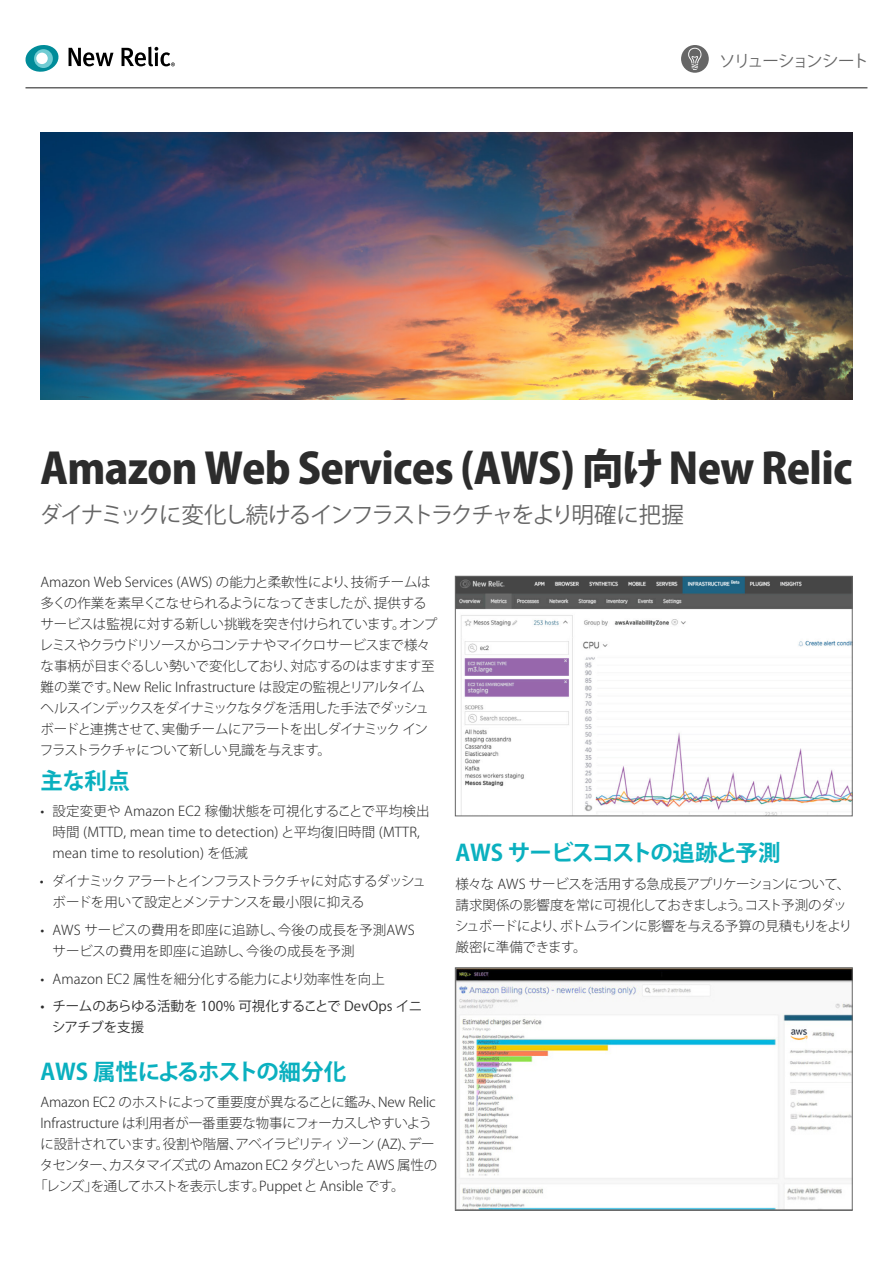
<style>
.page{position:relative;width:893px;height:1263px;background:#fff}
.page>*{position:absolute;margin:0;border:0;box-sizing:border-box;transform-origin:0 0}
.Header{font:800 42px "Koz Go Pro";letter-spacing:-.02em;color:#2c2c2c}
.Main_Subhead{font:22.5px "Koz Go Pro";letter-spacing:-.085em;color:#666}
.Subhead1{font:700 22.5px "Koz Go Pro";letter-spacing:-.025em;color:#0ab0bf}
.Subhead1-2{font:700 22.5px "Koz Go Pro";letter-spacing:-.065em;color:#0ab0bf}
.t1{font:16.5px "Koz Go Pro";letter-spacing:-.12em;color:#666}
.Body{font:300 13.5px/21px "Koz Go Pro";letter-spacing:-.04em;color:#2c2c2c}
.Body-2{font:300 13.5px/21px "Koz Go Pro";letter-spacing:.01em;color:#2c2c2c}
.Body-3{font:300 13.5px "Koz Go Pro";letter-spacing:-.01em;color:#2c2c2c}
.Body-4{font:300 13.5px/21px "Koz Go Pro";letter-spacing:-.035em;color:#2c2c2c}
.Body-5{font:300 13.5px/21px "Koz Go Pro";letter-spacing:-.07em;color:#2c2c2c}
.t2{font:13.5px/21px "Koz Go Pro";letter-spacing:-.01em;color:#2c2c2c}
.Body-6{font:300 13.5px "Koz Go Pro";letter-spacing:-.06em;color:#2c2c2c}
.Body-7{font:300 13.5px "Koz Go Pro";letter-spacing:-.05em;color:#2c2c2c}
</style>
<div class="page">
<svg style="left:681px;top:45px;width:28px;height:28px"></svg>
<hr style="left:26px;top:87px;width:841px;height:2px;background:#666">
<svg style="left:69px;top:48px;width:44px;height:18px"></svg>
<svg style="left:122px;top:47px;width:53px;height:19px"></svg>
<svg style="left:26px;top:45px;width:33px;height:27px"></svg>
<img style="left:40px;top:132px;width:812px;height:267px">
<img style="left:457px;top:578px;width:393px;height:236px">
<div style="left:455px;top:576px;width:397px;height:240px;border:1px solid #666"></div>
<img style="left:457px;top:970px;width:393px;height:239px">
<div style="left:455px;top:968px;width:397px;height:243px;border:1px solid #666"></div>
<p class="t1" style="left:719px;top:50px;width:151px">ソリューションシート</p>
<p class="Header" style="left:40px;top:441px;width:813px">Amazon Web Services (AWS) 向け New Relic</p>
<p class="Main_Subhead" style="left:39px;top:500px;width:646px">ダイナミックに変化し続けるインフラストラクチャをより明確に把握</p>
<p class="Body" style="left:40px;top:571px;width:399px">Amazon Web Services (AWS) の能力と柔軟性により、技術チームは多くの作業を素早くこなせられるようになってきましたが、提供するサービスは監視に対する新しい挑戦を突き付けられています。オンプレミスやクラウドリソースからコンテナやマイクロサービスまで様々な事柄が目まぐるしい勢いで変化しており、対応するのはますます至難の業です。New Relic Infrastructure は設定の監視とリアルタイムヘルスインデックスをダイナミックなタグを活用した手法でダッシュボードと連携させて、実働チームにアラートを出しダイナミック インフラストラクチャについて新しい見識を与えます。</p>
<p class="Subhead1" style="left:40px;top:766px;width:91px">主な利点</p>
<p class="Body-2" style="left:52px;top:801px;width:378px;text-indent:-12px">• 設定変更や Amazon EC2 稼働状態を可視化することで平均検出時間 (MTTD, mean time to detection) と平均復旧時間 (MTTR, mean time to resolution) を低減</p>
<p class="Body-5" style="left:52px;top:871px;width:375px;text-indent:-13px">• ダイナミック アラートとインフラストラクチャに対応するダッシュボードを用いて設定とメンテナンスを最小限に抑える</p>
<p class="Body-2" style="left:52px;top:919px;width:364px;text-indent:-12px">• AWS サービスの費用を即座に追跡し、今後の成長を予測AWSサービスの費用を即座に追跡し、今後の成長を予測</p>
<p class="Body-2" style="left:40px;top:968px;width:346px">• Amazon EC2 属性を細分化する能力により効率性を向上</p>
<p class="t2" style="left:52px;top:996px;width:372px;text-indent:-12px">• チームのあらゆる活動を 100% 可視化することで DevOps イニシアチブを支援</p>
<p class="Subhead1" style="left:40px;top:1057px;width:307px">AWS 属性によるホストの細分化</p>
<p class="Body-3" style="left:40px;top:1094px;width:397px">Amazon EC2 のホストによって重要度が異なることに鑑み、New Relic</p>
<p class="Body-3" style="left:40px;top:1115px;width:393px">Infrastructure は利用者が一番重要な物事にフォーカスしやすいよう</p>
<p class="Body-7" style="left:40px;top:1136px;width:396px">に設計されています。役割や階層、アベイラビリティ ゾーン (AZ)、デー</p>
<p class="Body-6" style="left:40px;top:1157px;width:399px">タセンター、カスタマイズ式の Amazon EC2 タグといった AWS 属性の</p>
<p class="Body-3" style="left:34px;top:1178px;width:372px">「レンズ」を通してホストを表示します。Puppet と Ansible です。</p>
<p class="Subhead1-2" style="left:455px;top:838px;width:327px">AWS サービスコストの追跡と予測</p>
<p class="Body-4" style="left:455px;top:873px;width:399px">様々な AWS サービスを活用する急成長アプリケーションについて、請求関係の影響度を常に可視化しておきましょう。コスト予測のダッシュボードにより、ボトムラインに影響を与える予算の見積もりをより厳密に準備できます。</p>
</div>
